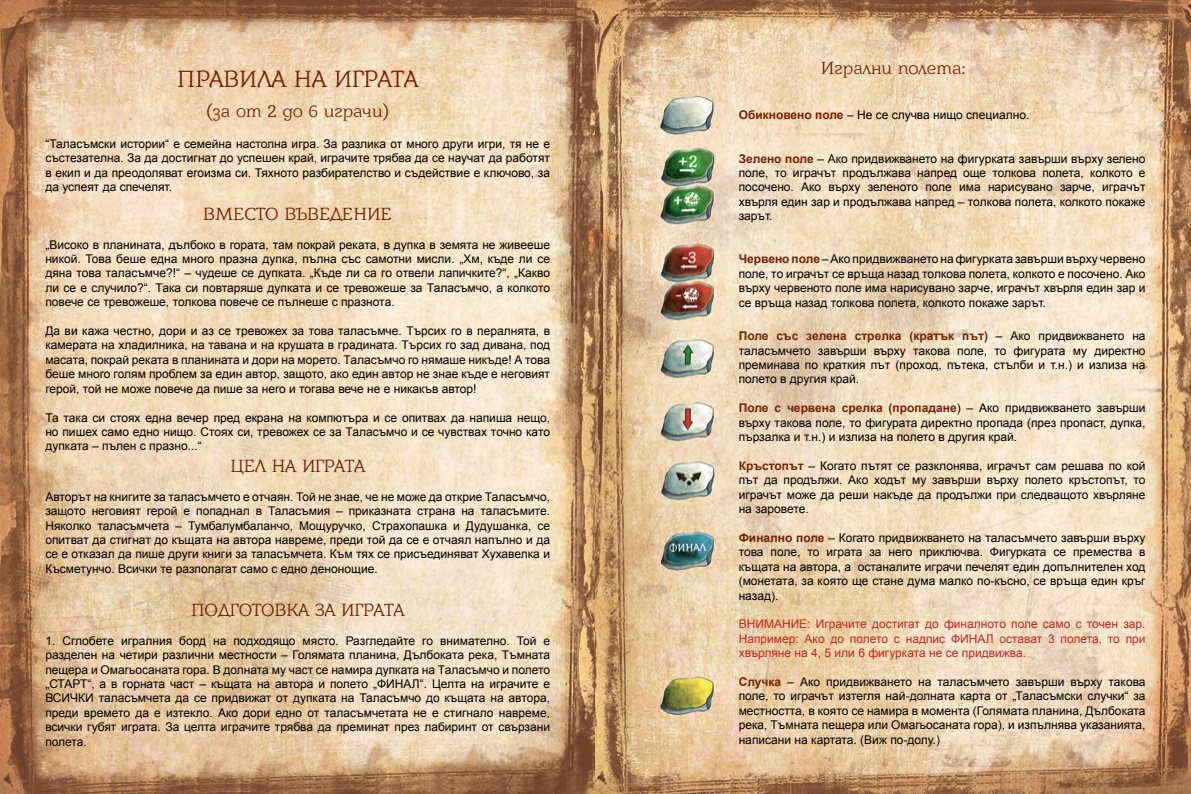
<style>
.page{position:relative;width:1191px;height:794px;background:#fff}
.page>*{position:absolute;margin:0;border:0;box-sizing:border-box;transform-origin:0 0}
.t1{font:24px "Barkentina";letter-spacing:-.005em;color:#732105}
.t2{font:18px "Barkentina";color:#732105}
.t3{font:12px/14.4px "Arial";color:#000;text-align:justify}
.t4{font:12px/14.4px "Arial";color:#bf281e;text-align:justify}
.s1{font-weight:700;color:#732105}
</style>
<div class="page">
<img style="left:0;top:0;width:1191px;height:794px">
<h1 class="t1" style="left:177px;top:64px;width:243px">ПРАВИЛА НА ИГРАТА</h1>
<h2 class="t2" style="left:207px;top:99px;width:182px">(за от 2 до 6 играчи)</h2>
<p class="t3" style="left:45px;top:136px;width:506px">“Таласъмски истории“ е семейна настолна игра. За разлика от много други игри, тя не е състезателна. За да достигнат до успешен край, играчите трябва да се научат да работят в екип и да преодоляват егоизма си. Тяхното разбирателство и съдействие е ключово, за да успеят да спечелят.</p>
<h2 class="t2" style="left:204px;top:203px;width:190px">ВМЕСТО ВЪВЕДЕНИЕ</h2>
<p class="t3" style="left:45px;top:237px;width:506px">„Високо в планината, дълбоко в гората, там покрай реката, в дупка в земята не живееше никой. Това беше една много празна дупка, пълна със самотни мисли. „Хм, къде ли се дяна това таласъмче?!“ – чудеше се дупката. „Къде ли са го отвели лапичките?“, „Какво ли се е случило?“. Така си повтаряше дупката и се тревожеше за Таласъмчо, а колкото повече се тревожеше, толкова повече се пълнеше с празнота.</p>
<p class="t3" style="left:45px;top:324px;width:506px">Да ви кажа честно, дори и аз се тревожех за това таласъмче. Търсих го в пералнята, в камерата на хладилника, на тавана и на крушата в градината. Търсих го зад дивана, под масата, покрай реката в планината и дори на морето. Таласъмчо го нямаше никъде! А това беше много голям проблем за един автор, защото, ако един автор не знае къде е неговият герой, той не може повече да пише за него и тогава вече не е никакъв автор!</p>
<p class="t3" style="left:45px;top:410px;width:506px">Та така си стоях една вечер пред екрана на компютъра и се опитвах да напиша нещо, но пишех само едно нищо. Стоях си, тревожех се за Таласъмчо и се чувствах точно като дупката – пълен с празно...“</p>
<h2 class="t2" style="left:230px;top:455px;width:136px">ЦЕЛ НА ИГРАТА</h2>
<p class="t3" style="left:45px;top:489px;width:506px">Авторът на книгите за таласъмчето е отчаян. Той не знае, че не може да открие Таласъмчо, защото неговият герой е попаднал в Таласъмия – приказната страна на таласъмите.<br>Няколко таласъмчета – Тумбалумбаланчо, Мощуручко, Страхопашка и Дудушанка, се опитват да стигнат до къщата на автора навреме, преди той да се е отчаял напълно и да се е отказал да пише други книги за таласъмчета. Към тях се присъединяват Хухавелка и Късметунчо. Всички те разполагат само с едно денонощие.</p>
<h2 class="t2" style="left:191px;top:599px;width:215px">ПОДГОТОВКА ЗА ИГРАТА</h2>
<p class="t3" style="left:45px;top:633px;width:506px">1. Сглобете игралния борд на подходящо място. Разгледайте го внимателно. Той е разделен на четири различни местности – Голямата планина, Дълбоката река, Тъмната пещера и Омагьосаната гора. В долната му част се намира дупката на Таласъмчо и полето „СТАРТ“, а в горната част – къщата на автора и полето „ФИНАЛ“. Целта на играчите е ВСИЧКИ таласъмчета да се придвижат от дупката на Таласъмчо до къщата на автора, преди времето да е изтекло. Ако дори едно от таласъмчетата не е стигнало навреме, всички губят играта. За целта играчите трябва да преминат през лабиринт от свързани полета.</p>
<h2 class="t2" style="left:821px;top:57px;width:146px">Игрални полета:</h2>
<p class="t3" style="left:738px;top:108px;width:292px"><span class="s1">Обикновено поле</span> – Не се случва нищо специално.</p>
<p class="t3" style="left:738px;top:151px;width:408px"><span class="s1">Зелено поле</span> – Ако придвижването на фигурката завърши върху зелено поле, то играчът продължава напред още толкова полета, колкото е посочено. Ако върху зеленото поле има нарисувано зарче, играчът хвърля един зар и продължава напред – толкова полета, колкото покаже зарът.</p>
<p class="t3" style="left:738px;top:252px;width:408px"><span class="s1">Червено поле</span> – Ако придвижването на фигурката завърши върху червено поле, то играчът се връща назад толкова полета, колкото е посочено. Ако върху червеното поле има нарисувано зарче, играчът хвърля един зар и се връща назад толкова полета, колкото покаже зарът.</p>
<p class="t3" style="left:738px;top:329px;width:408px"><span class="s1">Поле със зелена стрелка (кратък път)</span> – Ако придвижването на таласъмчето завърши върху такова поле, то фигурата му директно преминава по краткия път (проход, пътека, стълби и т.н.) и излиза на полето в другия край.</p>
<p class="t3" style="left:738px;top:401px;width:408px"><span class="s1">Поле с червена срелка (пропадане</span>) – Ако придвижването завърши върху такова поле, то фигурата директно пропада (през пропаст, дупка, пързалка и т.н.) и излиза на полето в другия край.</p>
<p class="t3" style="left:738px;top:458px;width:408px"><span class="s1">Кръстопът</span> – Когато пътят се разклонява, играчът сам решава по кой път да продължи. Ако ходът му завърши върху полето кръстопът, то играчът може да реши накъде да продължи при следващото хвърляне на заровете.</p>
<p class="t3" style="left:738px;top:530px;width:408px"><span class="s1">Финално поле</span> – Когато придвижването на таласъмчето завърши върху това поле, то играта за него приключва. Фигурката се премества в къщата на автора, а останалите играчи печелят един допълнителен ход (монетата, за която ще стане дума малко по-късно, се връща един кръг назад).</p>
<p class="t4" style="left:738px;top:617px;width:408px">ВНИМАНИЕ: Играчите достигат до финалното поле само с точен зар.<br>Например: Ако до полето с надпис ФИНАЛ остават 3 полета, то при хвърляне на 4, 5 или 6 фигурката не се придвижва.</p>
<p class="t3" style="left:738px;top:674px;width:408px"><span class="s1">Случка</span> – Ако придвижването на таласъмчето завърши върху такова поле, то играчът изтегля най-долната карта от „Таласъмски случки“ за местността, в която се намира в момента (Голямата планина, Дълбоката река, Тъмната пещера или Омагьосаната гора), и изпълнява указанията, написани на картата. (Виж по-долу.)</p>
</div>
